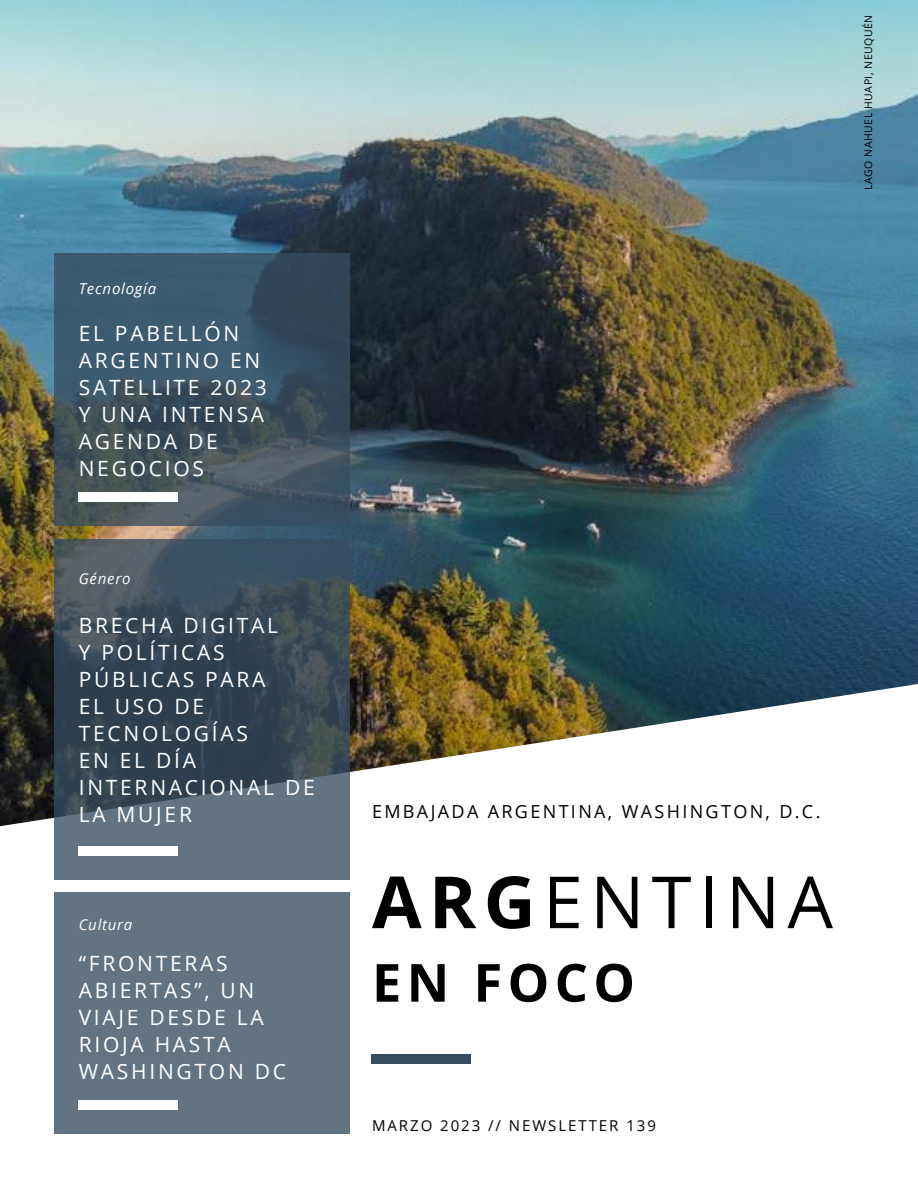
<style>
.page{position:relative;width:918px;height:1188px;background:#fff}
.page>*{position:absolute;margin:0;border:0;box-sizing:border-box;transform-origin:0 0}
.t1{font:72px "Open Sans";letter-spacing:.1em;color:#000}
.t2{font:700 52.5px "Open Sans";letter-spacing:.1em;color:#000}
.t3{font:21px/27px "Open Sans";letter-spacing:.13em;color:#fff}
.t4{font:18px "Open Sans";letter-spacing:.13em;color:#000}
.t5{font:15px "Open Sans";letter-spacing:.13em;color:#000}
.t6{font:italic 15px "Open Sans";letter-spacing:.05em;color:#fff}
.t7{font:10.5px "Open Sans";letter-spacing:.05em;color:#000}
.s1{font-weight:700}
</style>
<div class="page">
<img style="left:0;top:0;width:918px;height:826px">
<div style="left:372px;top:1055px;width:99px;height:9px;background:#364d61"></div>
<div style="left:55px;top:893px;width:295px;height:241px;background:#627484"></div>
<svg style="left:55px;top:539px;width:295px;height:341px;background:#425362"></svg>
<svg style="left:55px;top:253px;width:295px;height:273px;background:#3d5362"></svg>
<div style="left:79px;top:1100px;width:99px;height:9px;background:#fff"></div>
<div style="left:79px;top:846px;width:99px;height:9px;background:#fff"></div>
<div style="left:79px;top:492px;width:99px;height:10px;background:#fff"></div>
<p class="t6" style="left:79px;top:278px;width:79px">Tecnología</p>
<p class="t3" style="left:79px;top:320px;width:190px">EL PABELLÓN<br>ARGENTINO EN<br>SATELLITE 2023<br>Y UNA INTENSA<br>AGENDA DE<br>NEGOCIOS</p>
<p class="t6" style="left:79px;top:568px;width:53px">Género</p>
<p class="t3" style="left:79px;top:611px;width:237px">BRECHA DIGITAL<br>Y POLÍTICAS<br>PÚBLICAS PARA<br>EL USO DE<br>TECNOLOGÍAS<br>EN EL DÍA<br>INTERNACIONAL DE<br>LA MUJER</p>
<p class="t6" style="left:79px;top:914px;width:55px">Cultura</p>
<p class="t3" style="left:79px;top:949px;width:209px">“FRONTERAS<br>ABIERTAS”, UN<br>VIAJE DESDE LA<br>RIOJA HASTA<br>WASHINGTON DC</p>
<p class="t7" style="left:861px;top:190px;width:177px;rotate:-90deg">LAGO NAHUEL HUAPI, NEUQUÉN</p>
<p class="t4" style="left:372px;top:800px;width:450px">EMBAJADA ARGENTINA, WASHINGTON, D.C.</p>
<h1 class="t1" style="left:372px;top:853px;width:463px"><span class="s1">ARG</span>ENTINA</h1>
<h2 class="t2" style="left:372px;top:946px;width:265px">EN FOCO</h2>
<p class="t5" style="left:372px;top:1115px;width:285px">MARZO 2023 // NEWSLETTER 139</p>
</div>
